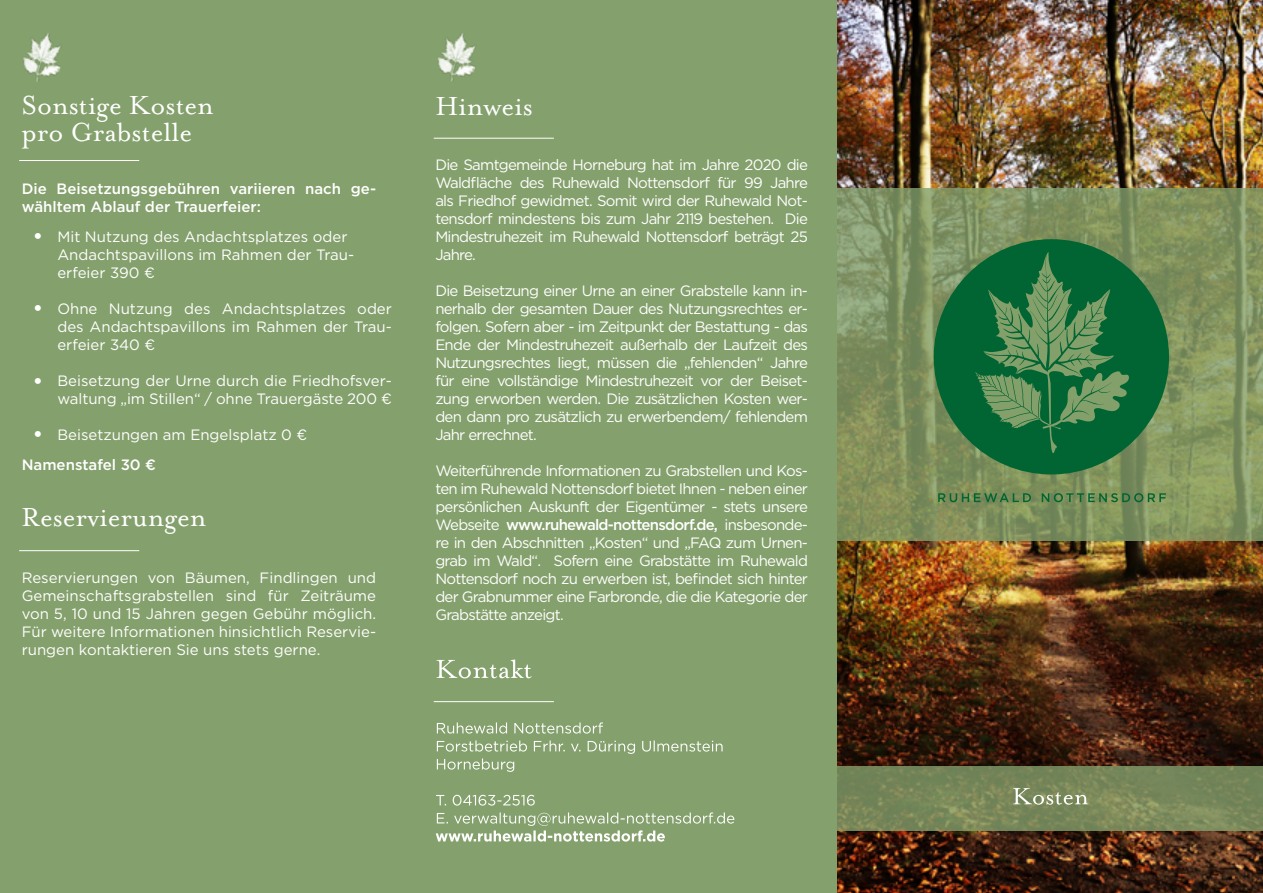
<style>
.page{position:relative;width:1263px;height:893px;background:#84a06c}
.page>*{position:absolute;margin:0;border:0;box-sizing:border-box;transform-origin:0 0}
.t1{font:30px/27px "Mrs Eaves OT";color:#fff}
.t2{font:18px "Sparkasse Rg";color:#fff}
.t3{font:15px/18px "Gotham";color:#fff;text-align:justify}
.t4{font:500 15px/18px "Gotham";color:#fff}
.s1{font-weight:500}
</style>
<div class="page">
<img style="left:838px;top:0;width:425px;height:893px">
<svg style="left:838px;top:189px;width:425px;height:352px"></svg>
<svg style="left:838px;top:766px;width:425px;height:65px;background:#778759"></svg>
<div style="left:934px;top:239px;width:235px;height:235px;background:#006533;border-radius:50%"></div>
<svg style="left:938px;top:493px;width:93px;height:9px"></svg>
<svg style="left:1042px;top:493px;width:124px;height:9px"></svg>
<svg style="left:975px;top:252px;width:154px;height:201px"></svg>
<svg style="left:1013px;top:788px;width:75px;height:17px"></svg>
<img style="left:23px;top:33px;width:39px;height:49px">
<hr style="left:19px;top:160px;width:120px;height:1px;background:#fff">
<svg style="left:436px;top:812px;width:298px;height:30px"></svg>
<svg style="left:436px;top:795px;width:99px;height:11px"></svg>
<svg style="left:437px;top:740px;width:286px;height:32px"></svg>
<svg style="left:437px;top:722px;width:166px;height:12px"></svg>
<svg style="left:436px;top:659px;width:96px;height:19px"></svg>
<img style="left:437px;top:33px;width:39px;height:49px">
<hr style="left:434px;top:138px;width:120px;height:1px;background:#fff">
<hr style="left:19px;top:550px;width:120px;height:1px;background:#fff">
<hr style="left:434px;top:701px;width:120px;height:1px;background:#fff">
<h1 class="t1" style="left:21px;top:92px;width:194px">Sonstige Kosten pro Grabstelle</h1>
<p class="t4" style="left:22px;top:180px;width:356px">Die Beisetzungsgebühren variieren nach ge&shy;wähltem Ablauf der Trauerfeier:</p>
<p class="t2" style="left:34px;top:225px;width:9px">•</p>
<p class="t2" style="left:34px;top:297px;width:9px">•</p>
<p class="t2" style="left:34px;top:369px;width:9px">•</p>
<p class="t2" style="left:34px;top:422px;width:9px">•</p>
<p class="t3" style="left:57px;top:227px;width:298px;text-align:left">Mit Nutzung des Andachtsplatzes oder<br>Andachtspavillons im Rahmen der Trau&shy;erfeier 390 €</p>
<p class="t3" style="left:57px;top:299px;width:336px">Ohne Nutzung des Andachtsplatzes oder des Andachtspavillons im Rahmen der Trau&shy;erfeier 340 €</p>
<p class="t3" style="left:57px;top:371px;width:336px">Beisetzung der Urne durch die Friedhofsver&shy;waltung „im Stillen“ / ohne Trauergäste 200 €</p>
<p class="t3" style="left:57px;top:425px;width:251px">Beisetzungen am Engelsplatz 0 €</p>
<p class="t4" style="left:22px;top:456px;width:136px">Namenstafel 30 €</p>
<h1 class="t1" style="left:21px;top:504px;width:187px">Reservierungen</h1>
<p class="t3" style="left:22px;top:569px;width:356px">Reservierungen von Bäumen, Findlingen und Gemeinschaftsgrabstellen sind für Zeiträume von 5, 10 und 15 Jahren gegen Gebühr möglich.<br>Für weitere Informationen hinsichtlich Reservie&shy;rungen kontaktieren Sie uns stets gerne.</p>
<h1 class="t1" style="left:435px;top:92px;width:99px">Hinweis</h1>
<p class="t3" style="left:435px;top:155px;width:374px">Die Samtgemeinde Horneburg hat im Jahre 2020 die Waldfläche des Ruhewald Nottensdorf für 99 Jahre als Friedhof gewidmet. Somit wird der Ruhewald Not&shy;tensdorf mindestens bis zum Jahr 2119 bestehen. Die Mindestruhezeit im Ruhewald Nottensdorf beträgt 25<br>Jahre.</p>
<p class="t3" style="left:435px;top:281px;width:374px">Die Beisetzung einer Urne an einer Grabstelle kann in&shy;nerhalb der gesamten Dauer des Nutzungsrechtes er&shy;folgen. Sofern aber - im Zeitpunkt der Bestattung - das Ende der Mindestruhezeit außerhalb der Laufzeit des Nutzungsrechtes liegt, müssen die „fehlenden“ Jahre für eine vollständige Mindestruhezeit vor der Beiset&shy;zung erworben werden. Die zusätzlichen Kosten wer&shy;den dann pro zusätzlich zu erwerbendem/ fehlendem Jahr errechnet.</p>
<p class="t3" style="left:435px;top:461px;width:374px">Weiterführende Informationen zu Grabstellen und Kos&shy;ten im Ruhewald Nottensdorf bietet Ihnen - neben einer persönlichen Auskunft der Eigentümer - stets unsere Webseite <span class="s1">www.ruhewald-nottensdorf.de,</span> insbesonde&shy;re in den Abschnitten „Kosten“ und „FAQ zum Urnen&shy;grab im Wald“. Sofern eine Grabstätte im Ruhewald Nottensdorf noch zu erwerben ist, befindet sich hinter der Grabnummer eine Farbronde, die die Kategorie der Grabstätte anzeigt.</p>
</div>
